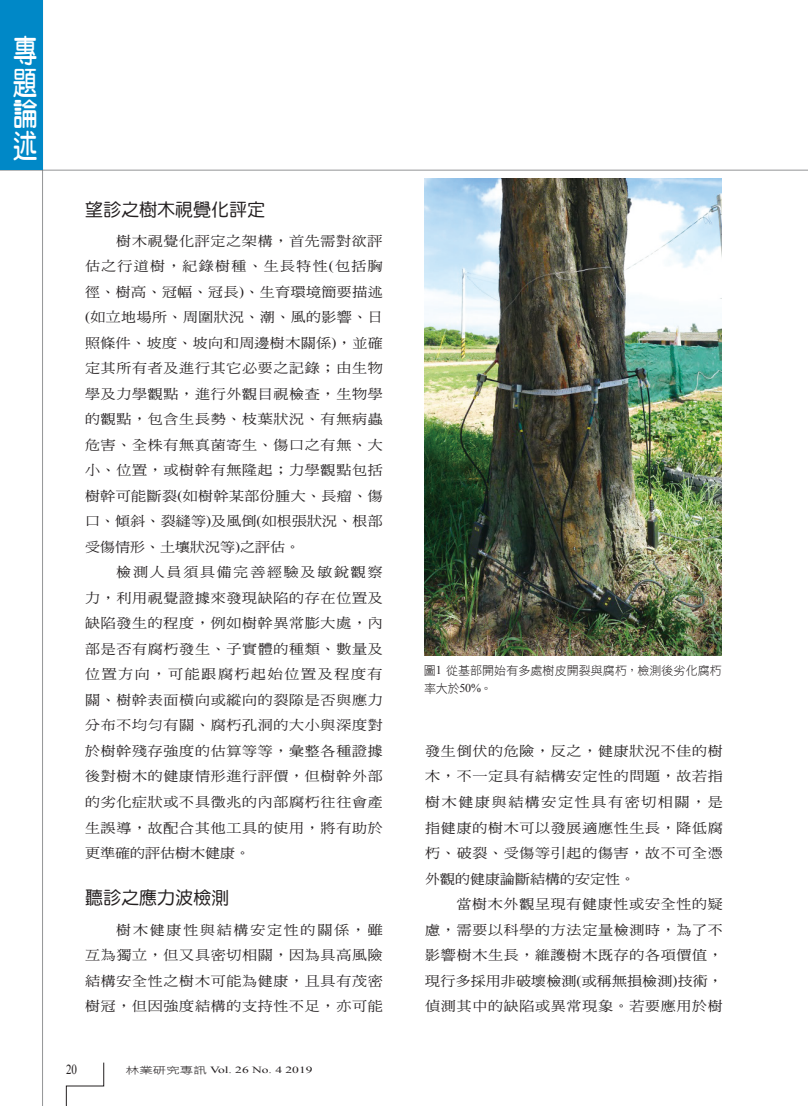
<style>
.page{position:relative;width:808px;height:1106px;background:#fff}
.page>*{position:absolute;margin:0;border:0;box-sizing:border-box;transform-origin:0 0}
.t1{font:31.5px/31.5px "DF Yuan W7 WINP BF";color:#fff;text-align:justify;scale:.77 1}
._02-內文中標標準{font:18px "DF Yuan W5 WINP BF";color:#231f20}
.t2{font:13.8px "Times New Roman";color:#231f20;scale:.8 1}
._01內文{font:13.5px/25.5px "DF Ming W5 WINP BF";letter-spacing:.045em;color:#231f20;text-align:justify;scale:1.11 1}
._06圖說{font:12px/18px "DF Hei W3 WINP BF";letter-spacing:.01em;color:#231f20}
.t3{font:9.45px "Times New Roman";color:#231f20;scale:1.43 1}
.s1{font-family:"Times New Roman"}
.s2{font-family:"DF Hei W3 WINP BF"}
</style>
<div class="page">
<hr style="left:0;top:170px;width:808px;height:1px;background:#6c6d70">
<hr style="left:42px;top:0;width:1px;height:1106px;background:#6c6d70">
<svg style="left:66px;top:1062px;width:38px;height:44px"></svg>
<div style="left:0;top:0;width:43px;height:170px;background:#0088c7"></div>
<img style="left:424px;top:179px;width:298px;height:476px">
<h1 class="t1" style="left:13px;top:35px;width:32px">專題論述</h1>
<p class="_02-內文中標標準" style="left:85px;top:200px;width:181px">望診之樹木視覺化評定</p>
<p class="_01內文" style="left:85px;top:228px;width:270px;text-indent:31px">樹木視覺化評定之架構，首先需對欲評估之行道樹，紀錄樹種、生長特性<span class="s1">(</span>包括胸徑、樹高、冠幅、冠長<span class="s1">)</span>、生育環境簡要描述<span class="s1">(</span>如立地場所、周圍狀況、潮、風的影響、日照條件、坡度、坡向和周邊樹木關係<span class="s1">)</span>，並確定其所有者及進行其它必要之記錄；由生物學及力學觀點，進行外觀目視檢查，生物學的觀點，包含生長勢、枝葉狀況、有無病蟲危害、全株有無真菌寄生、傷口之有無、大小、位置，或樹幹有無隆起；力學觀點包括樹幹可能斷裂<span class="s1">(</span>如樹幹某部份腫大、長瘤、傷口、傾斜、裂縫等<span class="s1">)</span>及風倒<span class="s1">(</span>如根張狀況、根部受傷情形、土壤狀況等<span class="s1">)</span>之評估。</p>
<p class="_01內文" style="left:85px;top:559px;width:270px;text-indent:31px">檢測人員須具備完善經驗及敏銳觀察力，利用視覺證據來發現缺陷的存在位置及缺陷發生的程度，例如樹幹異常膨大處，內部是否有腐朽發生、子實體的種類、數量及位置方向，可能跟腐朽起始位置及程度有關、樹幹表面橫向或縱向的裂隙是否與應力分布不均勻有關、腐朽孔洞的大小與深度對於樹幹殘存強度的估算等等，彙整各種證據後對樹木的健康情形進行評價，但樹幹外部的劣化症狀或不具徵兆的內部腐朽往往會產生誤導，故配合其他工具的使用，將有助於更準確的評估樹木健康。</p>
<p class="_02-內文中標標準" style="left:85px;top:889px;width:145px">聽診之應力波檢測</p>
<p class="_01內文" style="left:85px;top:916px;width:270px;text-indent:31px">樹木健康性與結構安定性的關係，雖互為獨立，但又具密切相關，因為具高風險結構安全性之樹木可能為健康，且具有茂密樹冠，但因強度結構的支持性不足，亦可能</p>
<p class="t2" style="left:66px;top:1060px;width:15px">20</p>
<p class="t3" style="left:126px;top:1063px;width:132px"><span class="s2">林業研究專訊</span> Vol. 26 No. 4 2019</p>
<p class="_06圖說" style="left:424px;top:661px;width:299px">圖<span class="s1">1</span> 從基部開始有多處樹皮開裂與腐朽，檢測後劣化腐朽率大於<span class="s1">50%</span>。</p>
<p class="_01內文" style="left:425px;top:738px;width:270px">發生倒伏的危險，反之，健康狀況不佳的樹木，不一定具有結構安定性的問題，故若指樹木健康與結構安定性具有密切相關，是指健康的樹木可以發展適應性生長，降低腐朽、破裂、受傷等引起的傷害，故不可全憑外觀的健康論斷結構的安定性。</p>
<p class="_01內文" style="left:425px;top:891px;width:270px;text-indent:31px">當樹木外觀呈現有健康性或安全性的疑慮，需要以科學的方法定量檢測時，為了不影響樹木生長，維護樹木既存的各項價值，現行多採用非破壞檢測<span class="s1">(</span>或稱無損檢測<span class="s1">)</span>技術，偵測其中的缺陷或異常現象。若要應用於樹</p>
</div>
